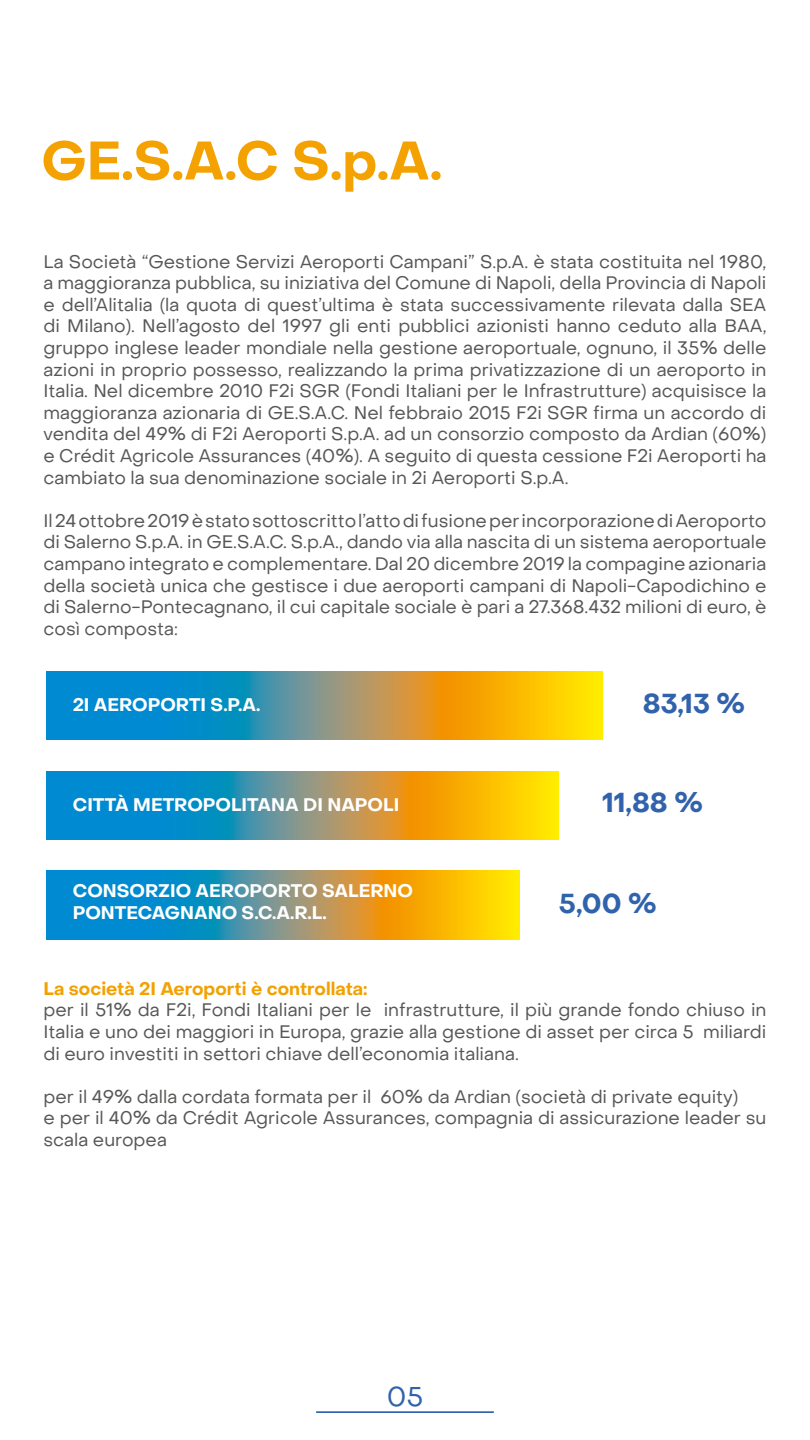
<style>
.page{position:relative;width:810px;height:1440px;background:#fff}
.page>*{position:absolute;margin:0;border:0;box-sizing:border-box;transform-origin:0 0}
.t1{font:700 53.32px "Object Sans";color:#f3a201}
.t2{font:700 27px "Object Sans";color:#3162ac}
.t3{font:27px "Object Sans";color:#3162ac}
.t4{font:18px/21.6px "Object Sans";color:#575756;text-align:justify}
.t5{font:700 18px/21.6px "Object Sans";color:#fff}
.t6{font:700 18px "Object Sans";color:#f2a100}
</style>
<div class="page">
<svg style="left:47px;top:671px;width:555px;height:68px;background:#7d9d71"></svg>
<svg style="left:47px;top:771px;width:512px;height:68px;background:#7c9c72"></svg>
<svg style="left:47px;top:871px;width:472px;height:68px;background:#7b9c73"></svg>
<hr style="left:316px;top:1411px;width:178px;height:2px;background:#3162ac">
<h1 class="t1" style="left:41px;top:128px;width:402px">GE.S.A.C S.p.A.</h1>
<p class="t4" style="left:44px;top:251px;width:725px">La Società “Gestione Servizi Aeroporti Campani” S.p.A. è stata costituita nel 1980, a maggioranza pubblica, su iniziativa del Comune di Napoli, della Provincia di Napoli e dell’Alitalia (la quota di quest’ultima è stata successivamente rilevata dalla SEA di Milano). Nell’agosto del 1997 gli enti pubblici azionisti hanno ceduto alla BAA, gruppo inglese leader mondiale nella gestione aeroportuale, ognuno, il 35% delle azioni in proprio possesso, realizzando la prima privatizzazione di un aeroporto in Italia. Nel dicembre 2010 F2i SGR (Fondi Italiani per le Infrastrutture) acquisisce la maggioranza azionaria di GE.S.A.C. Nel febbraio 2015 F2i SGR firma un accordo di vendita del 49% di F2i Aeroporti S.p.A. ad un consorzio composto da Ardian (60%) e Crédit Agricole Assurances (40%). A seguito di questa cessione F2i Aeroporti ha cambiato la sua denominazione sociale in 2i Aeroporti S.p.A.</p>
<p class="t4" style="left:44px;top:510px;width:725px">Il 24 ottobre 2019 è stato sottoscritto l’atto di fusione per incorporazione di Aeroporto di Salerno S.p.A. in GE.S.A.C. S.p.A., dando via alla nascita di un sistema aeroportuale campano integrato e complementare. Dal 20 dicembre 2019 la compagine azionaria della società unica che gestisce i due aeroporti campani di Napoli-Capodichino e di Salerno-Pontecagnano, il cui capitale sociale è pari a 27.368.432 milioni di euro, è così composta:</p>
<p class="t5" style="left:73px;top:694px;width:189px">2I AEROPORTI S.P.A.</p>
<p class="t5" style="left:73px;top:794px;width:328px">CITTÀ METROPOLITANA DI NAPOLI</p>
<p class="t5" style="left:73px;top:880px;width:342px">CONSORZIO AEROPORTO SALERNO<br>PONTECAGNANO S.C.A.R.L.</p>
<h2 class="t2" style="left:643px;top:687px;width:104px">83,13 %</h2>
<h2 class="t2" style="left:602px;top:786px;width:102px">11,88 %</h2>
<h2 class="t2" style="left:559px;top:887px;width:99px">5,00 %</h2>
<p class="t6" style="left:44px;top:977px;width:326px">La società 2I Aeroporti è controllata:</p>
<p class="t4" style="left:44px;top:999px;width:724px">per il 51% da F2i, Fondi Italiani per le infrastrutture, il più grande fondo chiuso in Italia e uno dei maggiori in Europa, grazie alla gestione di asset per circa 5 miliardi di euro investiti in settori chiave dell’economia italiana.</p>
<p class="t4" style="left:44px;top:1086px;width:725px;text-align:left">per il 49% dalla cordata formata per il 60% da Ardian (società di private equity)<br>e per il 40% da Crédit Agricole Assurances, compagnia di assicurazione leader su scala europea</p>
<h2 class="t3" style="left:387px;top:1380px;width:38px">05</h2>
</div>
